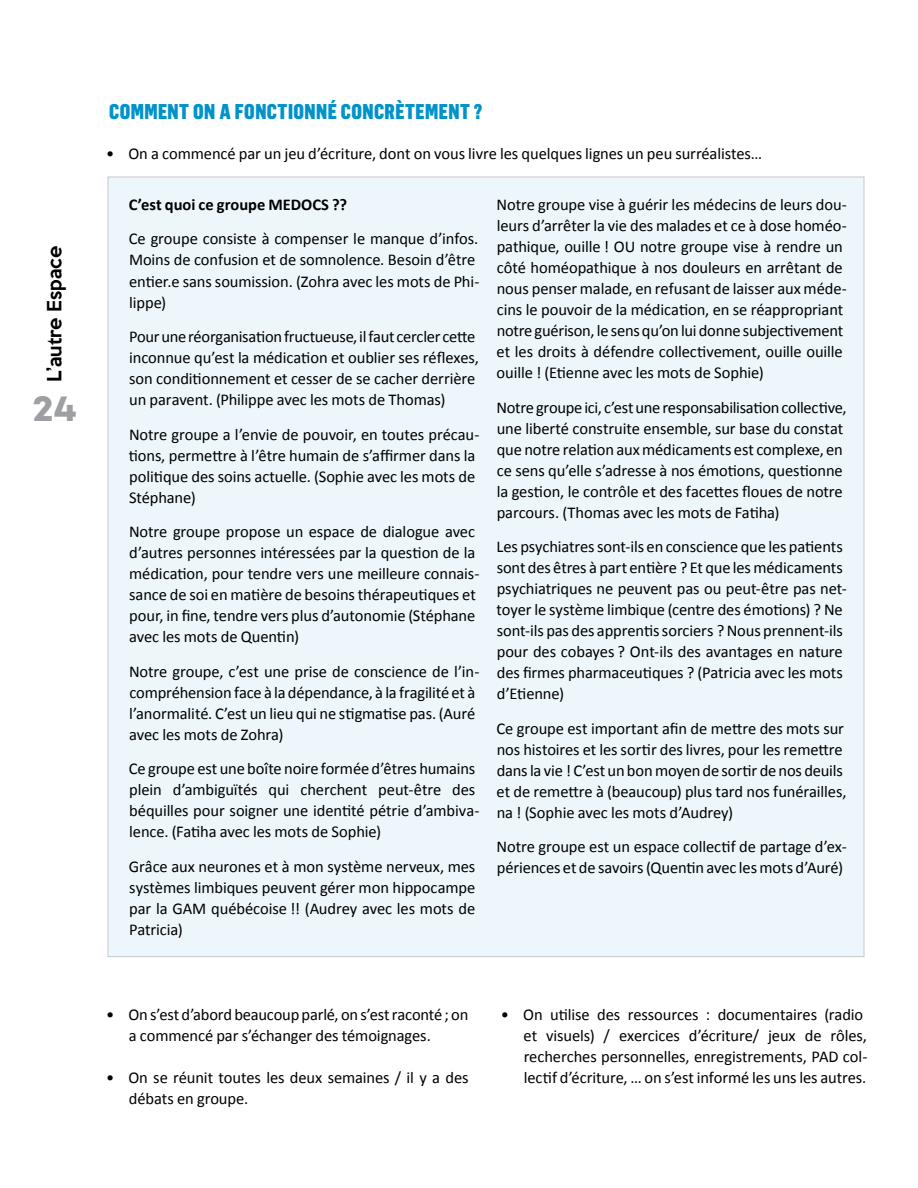
<style>
.page{position:relative;width:918px;height:1188px;background:#fff}
.page>*{position:absolute;margin:0;border:0;box-sizing:border-box;transform-origin:0 0}
.t1{font:700 36px "Campton";color:#9d9fa2}
.t2{font:900 21px "Flama Condensed";letter-spacing:.02em;color:#0093c9}
.t3{font:500 18px "Keep Calm";color:#000}
.t4{font:16.5px/21px "Calibri";letter-spacing:-.005em;color:#000}
.t5{font:700 16.5px "Calibri";color:#000}
.s1{font-style:inherit}
</style>
<div class="page">
<div style="left:108px;top:177px;width:756px;height:780px;background:#edf7fb"></div>
<p class="t3" style="left:39px;top:382px;width:138px;rotate:-90deg"><span class="s1">L’</span>autre Espace</p>
<h1 class="t1" style="left:33px;top:386px;width:46px">24</h1>
<p class="t2" style="left:109px;top:98px;width:375px">COMMENT ON A FONCTIONNÉ CONCRÈTEMENT ?</p>
<p class="t4" style="left:106px;top:143px;width:658px">• On a commencé par un jeu d’écriture, dont on vous livre les quelques lignes un peu surréalistes…</p>
<p class="t5" style="left:129px;top:194px;width:220px">C’est quoi ce groupe MEDOCS ??</p>
<p class="t4" style="left:129px;top:229px;width:352px">Ce groupe consiste à compenser le manque d’infos.<br>Moins de confusion et de somnolence. Besoin d’être entier.e sans soumission. (Zohra avec les mots de Phi&shy;lippe)</p>
<p class="t4" style="left:129px;top:326px;width:351px">Pour une réorganisation fructueuse, il faut cercler cette inconnue qu’est la médication et oublier ses réflexes, son conditionnement et cesser de se cacher derrière un paravent. (Philippe avec les mots de Thomas)</p>
<p class="t4" style="left:129px;top:424px;width:352px">Notre groupe a l’envie de pouvoir, en toutes précau&shy;tions, permettre à l’être humain de s’affirmer dans la politique des soins actuelle. (Sophie avec les mots de Stéphane)</p>
<p class="t4" style="left:129px;top:521px;width:352px">Notre groupe propose un espace de dialogue avec d’autres personnes intéressées par la question de la médication, pour tendre vers une meilleure connais&shy;sance de soi en matière de besoins thérapeutiques et pour, in fine, tendre vers plus d’autonomie (Stéphane avec les mots de Quentin)</p>
<p class="t4" style="left:129px;top:661px;width:352px">Notre groupe, c’est une prise de conscience de l’in&shy;compréhension face à la dépendance, à la fragilité et à l’anormalité. C’est un lieu qui ne stigmatise pas. (Auré avec les mots de Zohra)</p>
<p class="t4" style="left:129px;top:758px;width:352px">Ce groupe est une boîte noire formée d’êtres humains plein d’ambiguïtés qui cherchent peut-être des béquilles pour soigner une identité pétrie d’ambiva&shy;lence. (Fatiha avec les mots de Sophie)</p>
<p class="t4" style="left:129px;top:856px;width:348px;text-align:justify">Grâce aux neurones et à mon système nerveux, mes systèmes limbiques peuvent gérer mon hippocampe par la GAM québécoise !! (Audrey avec les mots de Patricia)</p>
<p class="t4" style="left:497px;top:194px;width:352px">Notre groupe vise à guérir les médecins de leurs dou&shy;leurs d’arrêter la vie des malades et ce à dose homéo&shy;pathique, ouille ! OU notre groupe vise à rendre un côté homéopathique à nos douleurs en arrêtant de nous penser malade, en refusant de laisser aux méde&shy;cins le pouvoir de la médication, en se réappropriant notre guérison, le sens qu’on lui donne subjectivement et les droits à défendre collectivement, ouille ouille ouille ! (Etienne avec les mots de Sophie)</p>
<p class="t4" style="left:497px;top:397px;width:351px">Notre groupe ici, c’est une responsabilisation collective, une liberté construite ensemble, sur base du constat que notre relation aux médicaments est complexe, en ce sens qu’elle s’adresse à nos émotions, questionne la gestion, le contrôle et des facettes floues de notre parcours. (Thomas avec les mots de Fatiha)</p>
<p class="t4" style="left:497px;top:536px;width:352px">Les psychiatres sont-ils en conscience que les patients sont des êtres à part entière ? Et que les médicaments psychiatriques ne peuvent pas ou peut-être pas net&shy;toyer le système limbique (centre des émotions) ? Ne sont-ils pas des apprentis sorciers ? Nous prennent-ils pour des cobayes ? Ont-ils des avantages en nature des firmes pharmaceutiques ? (Patricia avec les mots d’Etienne)</p>
<p class="t4" style="left:496px;top:718px;width:352px">Ce groupe est important afin de mettre des mots sur nos histoires et les sortir des livres, pour les remettre dans la vie ! C’est un bon moyen de sortir de nos deuils et de remettre à (beaucoup) plus tard nos funérailles, na ! (Sophie avec les mots d’Audrey)</p>
<p class="t4" style="left:497px;top:836px;width:352px">Notre groupe est un espace collectif de partage d’ex&shy;périences et de savoirs (Quentin avec les mots d’Auré)</p>
<p class="t4" style="left:129px;top:1004px;width:341px;text-indent:-23px">• On s’est d’abord beaucoup parlé, on s’est raconté ; on a commencé par s’échanger des témoignages.</p>
<p class="t4" style="left:129px;top:1067px;width:341px;text-indent:-23px">• On se réunit toutes les deux semaines / il y a des débats en groupe.</p>
<p class="t4" style="left:524px;top:1004px;width:345px;text-indent:-23px">• On utilise des ressources : documentaires (radio et visuels) / exercices d’écriture/ jeux de rôles, recherches personnelles, enregistrements, PAD col&shy;lectif d’écriture, … on s’est informé les uns les autres.</p>
</div>
